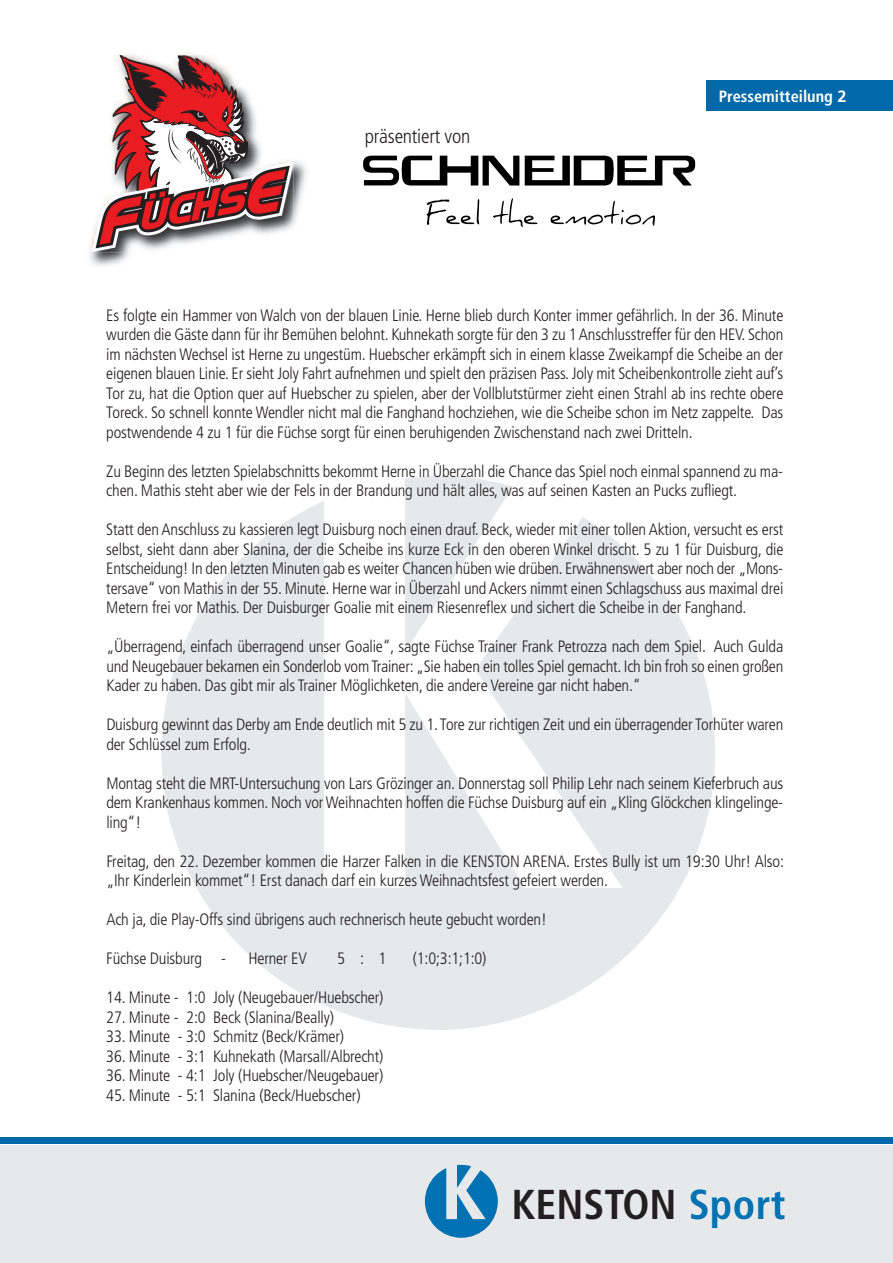
<style>
.page{position:relative;width:893px;height:1263px;background:#fff}
.page>*{position:absolute;margin:0;border:0;box-sizing:border-box;transform-origin:0 0}
.t1{font:700 condensed 41.85px "Frutiger";color:#231f20}
.t2{font:300 condensed 19.95px "Frutiger";letter-spacing:-.01em;color:#231f20}
.t3{font:300 condensed 16.5px/19.5px "Frutiger";letter-spacing:-.01em;color:#231f20;text-align:justify}
.t4{font:700 condensed 16.35px "Frutiger";color:#fff}
.s1{font-stretch:normal}
.s2{color:#0071b3}
</style>
<div class="page">
<div style="left:0;top:1145px;width:893px;height:118px;background:#e7e8e9"></div>
<svg style="left:425px;top:1165px;width:73px;height:73px"></svg>
<img style="left:90px;top:54px;width:216px;height:212px">
<svg style="left:363px;top:155px;width:156px;height:31px"></svg>
<svg style="left:525px;top:155px;width:170px;height:31px"></svg>
<svg style="left:427px;top:199px;width:52px;height:26px"></svg>
<svg style="left:493px;top:198px;width:44px;height:29px"></svg>
<svg style="left:551px;top:201px;width:104px;height:25px"></svg>
<div style="left:0;top:1138px;width:893px;height:6px;background:#0069a9"></div>
<svg style="left:405px;top:476px;width:108px;height:25px;background:#eaebeb"></svg>
<svg style="left:162px;top:501px;width:553px;height:529px;fill:#e7e8e9"></svg>
<div style="left:706px;top:81px;width:187px;height:30px;background:#0069a9"></div>
<svg style="left:92px;top:55px;width:202px;height:197px"></svg>
<p class="t2" style="left:365px;top:128px;width:107px">präsentiert von</p>
<p class="t4" style="left:719px;top:89px;width:129px">Pressemitteilung <span class="s1">2</span></p>
<p class="t3" style="left:106px;top:306px;width:678px">Es folgte ein Hammer von Walch von der blauen Linie. Herne blieb durch Konter immer gefährlich. In der 36. Minute wurden die Gäste dann für ihr Bemühen belohnt. Kuhnekath sorgte für den 3 zu 1Anschlusstreffer für den HEV. Schon im nächsten Wechsel ist Herne zu ungestüm. Huebscher erkämpft sich in einem klasse Zweikampf die Scheibe an der eigenen blauen Linie. Er sieht Joly Fahrt aufnehmen und spielt den präzisen Pass. Joly mit Scheibenkontrolle zieht auf’s Tor zu, hat die Option quer auf Huebscher zu spielen, aber der Vollblutstürmer zieht einen Strahl ab ins rechte obere Toreck. So schnell konnte Wendler nicht mal die Fanghand hochziehen, wie die Scheibe schon im Netz zappelte. Das postwendende 4 zu 1 für die Füchse sorgt für einen beruhigenden Zwischenstand nach zwei Dritteln.</p>
<p class="t3" style="left:106px;top:462px;width:678px">Zu Beginn des letzten Spielabschnitts bekommt Herne in Überzahl die Chance das Spiel noch einmal spannend zu ma&shy;chen. Mathis steht aber wie der Fels in der Brandung und hält alles, was auf seinen Kasten an Pucks zufliegt.</p>
<p class="t3" style="left:106px;top:521px;width:678px">Statt den Anschluss zu kassieren legt Duisburg noch einen drauf. Beck, wieder mit einer tollen Aktion, versucht es erst selbst, sieht dann aber Slanina, der die Scheibe ins kurze Eck in den oberen Winkel drischt. 5 zu 1 für Duisburg, die Entscheidung! In den letzten Minuten gab es weiter Chancen hüben wie drüben. Erwähnenswert aber noch der „Mons&shy;tersave“ von Mathis in der 55. Minute. Herne war in Überzahl undAckers nimmt einen Schlagschuss aus maximal drei Metern frei vor Mathis. Der Duisburger Goalie mit einem Riesenreflex und sichert die Scheibe in der Fanghand.</p>
<p class="t3" style="left:106px;top:638px;width:678px">„Überragend, einfach überragend unser Goalie“, sagte Füchse Trainer Frank Petrozza nach dem Spiel. Auch Gulda und Neugebauer bekamen ein Sonderlob vomTrainer: „Sie haben ein tolles Spiel gemacht. Ich bin froh so einen großen Kader zu haben. Das gibt mir als Trainer Möglichketen, die andere Vereine gar nicht haben.“</p>
<p class="t3" style="left:106px;top:716px;width:678px">Duisburg gewinnt das Derby am Ende deutlich mit 5 zu 1.Tore zur richtigen Zeit und ein überragender Torhüter waren der Schlüssel zum Erfolg.</p>
<p class="t3" style="left:106px;top:774px;width:678px">Montag steht die MRT-Untersuchung von Lars Grözinger an. Donnerstag soll Philip Lehr nach seinem Kieferbruch aus dem Krankenhaus kommen. Noch vor Weihnachten hoffen die Füchse Duisburg auf ein „Kling Glöckchen klingelinge&shy;ling“!</p>
<p class="t3" style="left:106px;top:852px;width:679px">Freitag, den 22. Dezember kommen die Harzer Falken in die KENSTON ARENA. Erstes Bully ist um 19:30 Uhr! Also: „Ihr Kinderlein kommet“! Erst danach darf ein kurzes Weihnachtsfest gefeiert werden.</p>
<p class="t3" style="left:106px;top:911px;width:442px">Ach ja, die Play-Offs sind übrigens auch rechnerisch heute gebucht worden!</p>
<p class="t3" style="left:106px;top:950px;width:121px">Füchse Duisburg -</p>
<p class="t3" style="left:249px;top:950px;width:60px">Herner EV</p>
<p class="t3" style="left:337px;top:950px;width:51px">5:1</p>
<p class="t3" style="left:413px;top:950px;width:75px">(1:0;3:1;1:0)</p>
<p class="t3" style="left:106px;top:989px;width:279px">14. Minute - 1:0 Joly (Neugebauer/Huebscher)</p>
<p class="t3" style="left:106px;top:1008px;width:229px">27. Minute - 2:0 Beck (Slanina/Beally)</p>
<p class="t3" style="left:106px;top:1028px;width:239px">33. Minute - 3:0 Schmitz (Beck/Krämer)</p>
<p class="t3" style="left:106px;top:1047px;width:279px">36. Minute - 3:1 Kuhnekath (Marsall/Albrecht)</p>
<p class="t3" style="left:106px;top:1067px;width:279px">36. Minute - 4:1 Joly (Huebscher/Neugebauer)</p>
<p class="t3" style="left:106px;top:1086px;width:256px">45. Minute - 5:1 Slanina (Beck/Huebscher)</p>
<h1 class="t1" style="left:511px;top:1188px;width:275px">KENSTON <span class="s2">Sport</span></h1>
</div>
